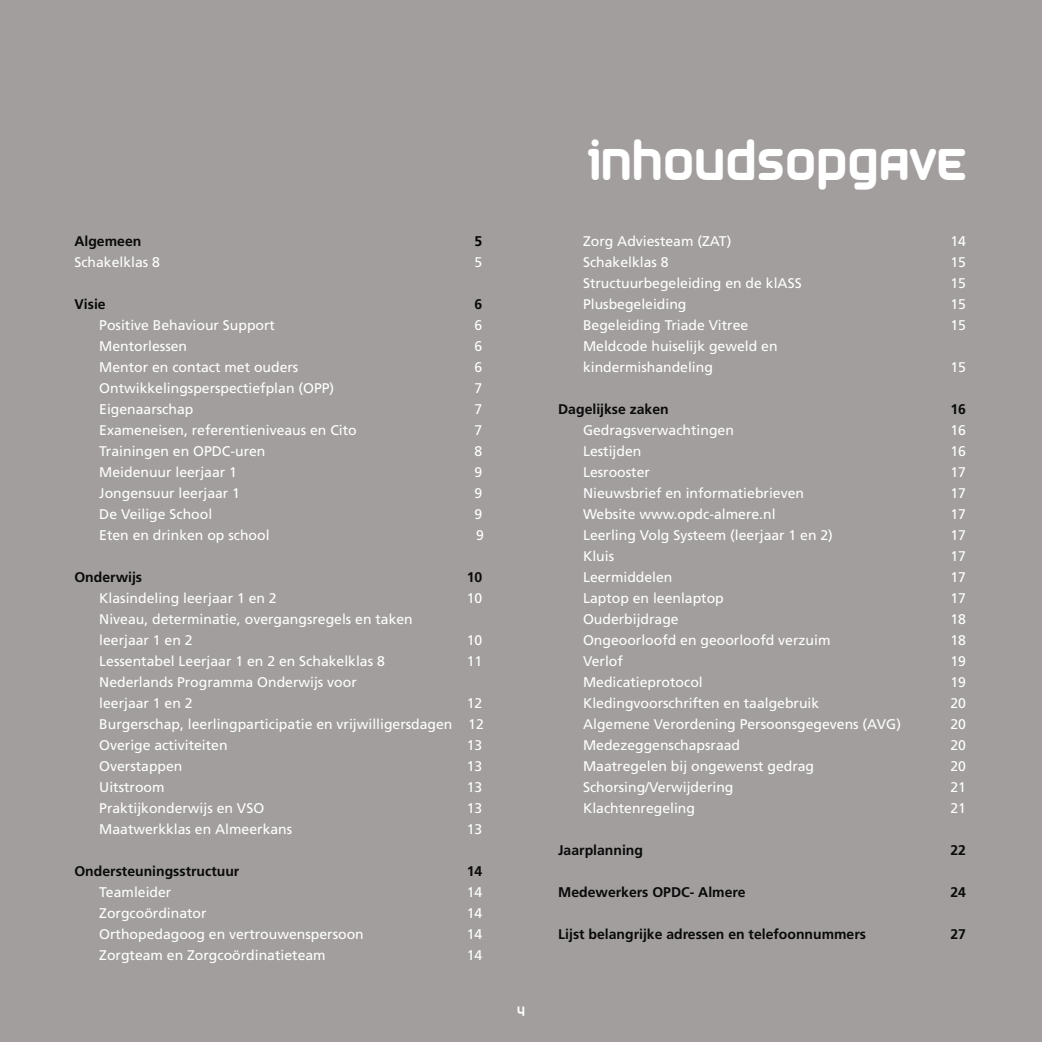
<style>
.page{position:relative;width:1042px;height:1042px;background:#a19e9d}
.page>*{position:absolute;margin:0;border:0;box-sizing:border-box;transform-origin:0 0}
.t1{font:49px "Airstrip Four";color:#fff}
.t2{font:14px/21px "Frutiger LT Pro";color:#fff}
.t3{font:700 14px "Frutiger LT Pro";color:#0a0a0a}
.t4{font:700 14px "Frutiger LT Pro";color:#000}
.t5{font:12.25px "Airstrip Four";color:#fff}
</style>
<div class="page">
<p class="t3" style="left:74px;top:233px;width:68px">Algemeen</p>
<p class="t4" style="left:474px;top:233px;width:9px">5</p>
<p class="t2" style="left:74px;top:252px;width:87px">Schakelklas 8</p>
<p class="t2" style="left:474px;top:252px;width:9px">5</p>
<p class="t3" style="left:74px;top:296px;width:33px">Visie</p>
<p class="t3" style="left:474px;top:296px;width:9px">6</p>
<p class="t2" style="left:99px;top:315px;width:177px">Positive Behaviour Support</p>
<p class="t2" style="left:474px;top:315px;width:9px">6</p>
<p class="t2" style="left:99px;top:336px;width:89px">Mentorlessen</p>
<p class="t2" style="left:474px;top:336px;width:9px">6</p>
<p class="t2" style="left:99px;top:357px;width:201px">Mentor en contact met ouders</p>
<p class="t2" style="left:474px;top:357px;width:9px">6</p>
<p class="t2" style="left:99px;top:378px;width:236px">Ontwikkelingsperspectiefplan (OPP)</p>
<p class="t2" style="left:474px;top:378px;width:9px">7</p>
<p class="t2" style="left:99px;top:399px;width:96px">Eigenaarschap</p>
<p class="t2" style="left:474px;top:399px;width:9px">7</p>
<p class="t2" style="left:99px;top:420px;width:259px">Exameneisen, referentieniveaus en Cito</p>
<p class="t2" style="left:474px;top:420px;width:9px">7</p>
<p class="t2" style="left:99px;top:441px;width:168px">Trainingen en OPDC-uren</p>
<p class="t2" style="left:474px;top:441px;width:9px">8</p>
<p class="t2" style="left:99px;top:462px;width:139px">Meidenuur leerjaar 1</p>
<p class="t2" style="left:474px;top:462px;width:9px">9</p>
<p class="t2" style="left:99px;top:483px;width:142px">Jongensuur leerjaar 1</p>
<p class="t2" style="left:474px;top:483px;width:9px">9</p>
<p class="t2" style="left:99px;top:504px;width:115px">De Veilige School</p>
<p class="t2" style="left:474px;top:504px;width:9px">9</p>
<p class="t2" style="left:99px;top:525px;width:172px">Eten en drinken op school</p>
<p class="t2" style="left:476px;top:525px;width:9px">9</p>
<p class="t3" style="left:74px;top:569px;width:69px">Onderwijs</p>
<p class="t3" style="left:467px;top:569px;width:17px">10</p>
<p class="t2" style="left:99px;top:588px;width:179px">Klasindeling leerjaar 1 en 2</p>
<p class="t2" style="left:467px;top:588px;width:17px">10</p>
<p class="t2" style="left:99px;top:609px;width:315px">Niveau, determinatie, overgangsregels en taken leerjaar 1 en 2</p>
<p class="t2" style="left:467px;top:630px;width:17px">10</p>
<p class="t2" style="left:99px;top:651px;width:287px">Lessentabel Leerjaar 1 en 2 en Schakelklas 8</p>
<p class="t2" style="left:467px;top:651px;width:17px">11</p>
<p class="t2" style="left:99px;top:672px;width:259px">Nederlands Programma Onderwijs voor leerjaar 1 en 2</p>
<p class="t2" style="left:99px;top:693px;width:386px;text-align:justify;text-indent:367px">12<br>Burgerschap, leerlingparticipatie en vrijwilligersdagen 12<br>Overige activiteiten</p>
<p class="t2" style="left:467px;top:735px;width:17px">13</p>
<p class="t2" style="left:99px;top:756px;width:85px">Overstappen</p>
<p class="t2" style="left:467px;top:756px;width:17px">13</p>
<p class="t2" style="left:99px;top:777px;width:67px">Uitstroom</p>
<p class="t2" style="left:467px;top:777px;width:17px">13</p>
<p class="t2" style="left:99px;top:798px;width:166px">Praktijkonderwijs en VSO</p>
<p class="t2" style="left:467px;top:798px;width:17px">13</p>
<p class="t2" style="left:99px;top:819px;width:194px">Maatwerkklas en Almeerkans</p>
<p class="t2" style="left:467px;top:819px;width:17px">13</p>
<p class="t3" style="left:74px;top:863px;width:166px">Ondersteuningsstructuur</p>
<p class="t3" style="left:467px;top:863px;width:17px">14</p>
<p class="t2" style="left:99px;top:882px;width:74px">Teamleider</p>
<p class="t2" style="left:467px;top:882px;width:17px">14</p>
<p class="t2" style="left:99px;top:903px;width:109px">Zorgcoördinator</p>
<p class="t2" style="left:467px;top:903px;width:17px">14</p>
<p class="t2" style="left:99px;top:924px;width:266px">Orthopedagoog en vertrouwenspersoon</p>
<p class="t2" style="left:467px;top:924px;width:17px">14</p>
<p class="t2" style="left:99px;top:945px;width:228px">Zorgteam en Zorgcoördinatieteam</p>
<p class="t2" style="left:467px;top:945px;width:17px">14</p>
<p class="t5" style="left:517px;top:1005px;width:9px">4</p>
<h1 class="t1" style="left:585px;top:135px;width:384px">inhoudsopgave</h1>
<p class="t2" style="left:583px;top:231px;width:150px">Zorg Adviesteam (ZAT)</p>
<p class="t2" style="left:950px;top:231px;width:17px">14</p>
<p class="t2" style="left:583px;top:252px;width:87px">Schakelklas 8</p>
<p class="t2" style="left:950px;top:252px;width:17px">15</p>
<p class="t2" style="left:583px;top:273px;width:220px">Structuurbegeleiding en de klASS</p>
<p class="t2" style="left:950px;top:273px;width:17px">15</p>
<p class="t2" style="left:583px;top:294px;width:105px">Plusbegeleiding</p>
<p class="t2" style="left:950px;top:294px;width:17px">15</p>
<p class="t2" style="left:583px;top:315px;width:167px">Begeleiding Triade Vitree</p>
<p class="t2" style="left:950px;top:315px;width:17px">15</p>
<p class="t2" style="left:583px;top:336px;width:196px">Meldcode huiselijk geweld en kindermishandeling</p>
<p class="t2" style="left:950px;top:357px;width:17px">15</p>
<p class="t3" style="left:558px;top:401px;width:112px">Dagelijkse zaken</p>
<p class="t3" style="left:950px;top:401px;width:17px">16</p>
<p class="t2" style="left:583px;top:420px;width:152px">Gedragsverwachtingen</p>
<p class="t2" style="left:950px;top:420px;width:17px">16</p>
<p class="t2" style="left:583px;top:441px;width:60px">Lestijden</p>
<p class="t2" style="left:950px;top:441px;width:17px">16</p>
<p class="t2" style="left:583px;top:462px;width:68px">Lesrooster</p>
<p class="t2" style="left:950px;top:462px;width:17px">17</p>
<p class="t2" style="left:583px;top:483px;width:222px">Nieuwsbrief en informatiebrieven</p>
<p class="t2" style="left:950px;top:483px;width:17px">17</p>
<p class="t2" style="left:583px;top:504px;width:194px">Website www.opdc-almere.nl</p>
<p class="t2" style="left:950px;top:504px;width:17px">17</p>
<p class="t2" style="left:583px;top:525px;width:251px">Leerling Volg Systeem (leerjaar 1 en 2)</p>
<p class="t2" style="left:950px;top:525px;width:17px">17</p>
<p class="t2" style="left:583px;top:546px;width:33px">Kluis</p>
<p class="t2" style="left:950px;top:546px;width:17px">17</p>
<p class="t2" style="left:583px;top:567px;width:91px">Leermiddelen</p>
<p class="t2" style="left:950px;top:567px;width:17px">17</p>
<p class="t2" style="left:583px;top:588px;width:142px">Laptop en leenlaptop</p>
<p class="t2" style="left:950px;top:588px;width:17px">17</p>
<p class="t2" style="left:583px;top:609px;width:97px">Ouderbijdrage</p>
<p class="t2" style="left:950px;top:609px;width:17px">18</p>
<p class="t2" style="left:583px;top:630px;width:249px">Ongeoorloofd en geoorloofd verzuim</p>
<p class="t2" style="left:950px;top:630px;width:17px">18</p>
<p class="t2" style="left:583px;top:651px;width:41px">Verlof</p>
<p class="t2" style="left:950px;top:651px;width:17px">19</p>
<p class="t2" style="left:583px;top:672px;width:121px">Medicatieprotocol</p>
<p class="t2" style="left:950px;top:672px;width:17px">19</p>
<p class="t2" style="left:583px;top:693px;width:238px">Kledingvoorschriften en taalgebruik</p>
<p class="t2" style="left:950px;top:693px;width:17px">20</p>
<p class="t2" style="left:583px;top:714px;width:319px">Algemene Verordening Persoonsgegevens (AVG)</p>
<p class="t2" style="left:950px;top:714px;width:17px">20</p>
<p class="t2" style="left:583px;top:735px;width:159px">Medezeggenschapsraad</p>
<p class="t2" style="left:950px;top:735px;width:17px">20</p>
<p class="t2" style="left:583px;top:756px;width:233px">Maatregelen bij ongewenst gedrag</p>
<p class="t2" style="left:950px;top:756px;width:17px">20</p>
<p class="t2" style="left:583px;top:777px;width:152px">Schorsing/Verwijdering</p>
<p class="t2" style="left:950px;top:777px;width:17px">21</p>
<p class="t2" style="left:583px;top:798px;width:114px">Klachtenregeling</p>
<p class="t2" style="left:950px;top:798px;width:17px">21</p>
<p class="t3" style="left:558px;top:842px;width:86px">Jaarplanning</p>
<p class="t3" style="left:950px;top:842px;width:17px">22</p>
<p class="t3" style="left:558px;top:884px;width:189px">Medewerkers OPDC- Almere</p>
<p class="t3" style="left:950px;top:884px;width:17px">24</p>
<p class="t3" style="left:558px;top:926px;width:309px">Lijst belangrijke adressen en telefoonnummers</p>
<p class="t3" style="left:950px;top:926px;width:17px">27</p>
</div>
